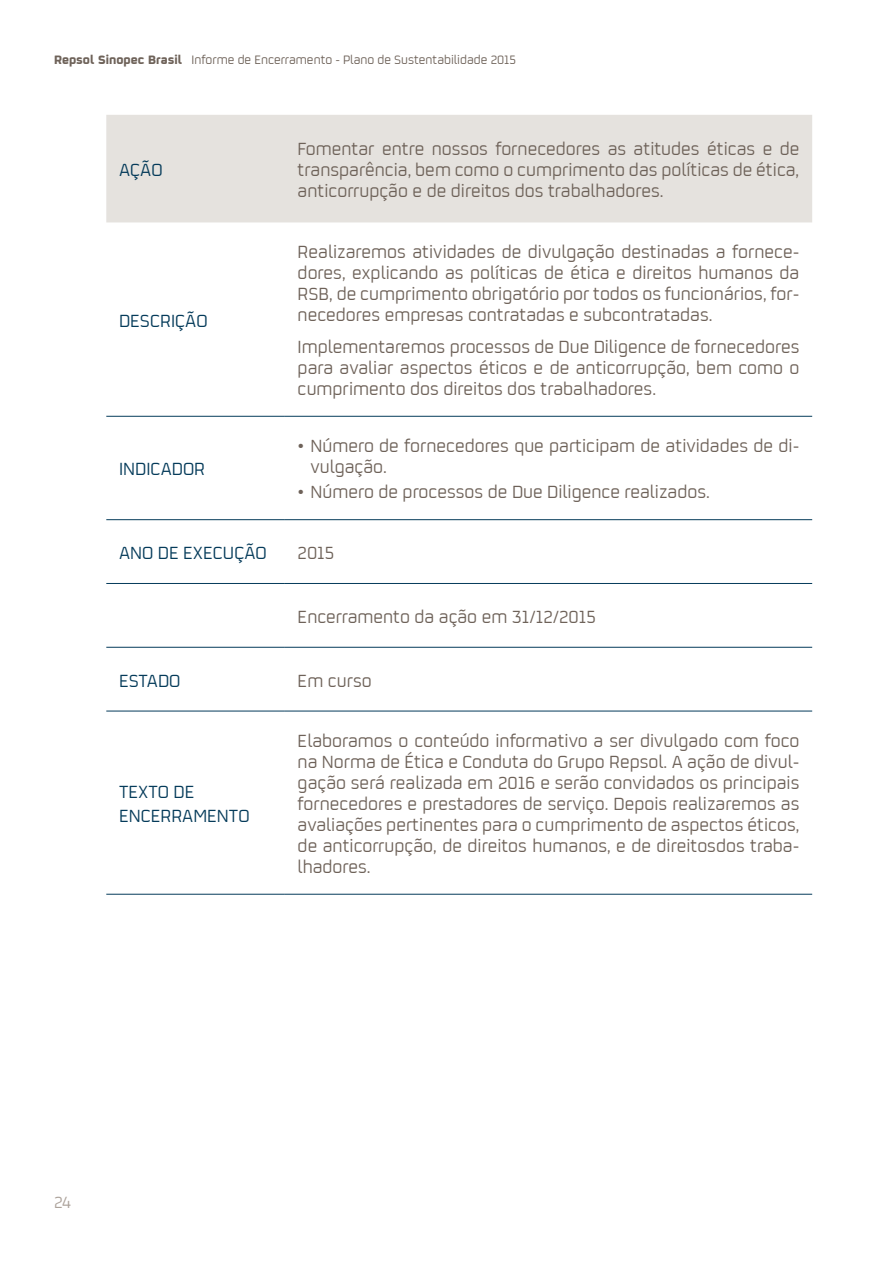
<style>
.page{position:relative;width:893px;height:1263px;background:#fff}
.page>*{position:absolute;margin:0;border:0;box-sizing:border-box;transform-origin:0 0}
.t1{font:19.5px/21px "Repsol";color:#6e6259;text-align:justify}
.t2{font:19.5px/23.4px "Repsol";color:#053b5a}
.t3{font:18px "Repsol";color:#aca29a}
.t4{font:13.5px "Repsol";color:#6e6259}
.s1{font-weight:700}
</style>
<div class="page">
<div style="left:106px;top:115px;width:706px;height:107px;background:#e5e2de"></div>
<hr style="left:106px;top:416px;width:179px;height:1px;background:#053b5a">
<hr style="left:285px;top:416px;width:527px;height:1px;background:#053b5a">
<hr style="left:106px;top:519px;width:179px;height:1px;background:#053b5a">
<hr style="left:106px;top:894px;width:179px;height:1px;background:#053b5a">
<hr style="left:285px;top:894px;width:527px;height:1px;background:#053b5a">
<hr style="left:285px;top:519px;width:527px;height:1px;background:#053b5a">
<hr style="left:106px;top:583px;width:179px;height:1px;background:#053b5a">
<hr style="left:285px;top:583px;width:527px;height:1px;background:#053b5a">
<hr style="left:106px;top:647px;width:179px;height:1px;background:#053b5a">
<hr style="left:285px;top:647px;width:527px;height:1px;background:#053b5a">
<hr style="left:106px;top:711px;width:179px;height:1px;background:#053b5a">
<hr style="left:285px;top:711px;width:527px;height:1px;background:#053b5a">
<p class="t4" style="left:54px;top:51px;width:464px"><span class="s1">Repsol Sinopec Brasil</span> Informe de Encerramento - Plano de Sustentabilidade 2015</p>
<p class="t2" style="left:119px;top:157px;width:45px">Ação</p>
<p class="t2" style="left:119px;top:308px;width:21px">Descri</p>
<p class="t2" style="left:175px;top:308px;width:34px">ção</p>
<p class="t2" style="left:119px;top:456px;width:88px">INDICADOR</p>
<p class="t1" style="left:298px;top:137px;width:503px">Fomentar entre nossos fornecedores as atitudes éticas e de transparência, bem como o cumprimento das políticas de ética, anticorrupção e de direitos dos trabalhadores.</p>
<p class="t1" style="left:298px;top:240px;width:503px">Realizaremos atividades de divulgação destinadas a fornece&shy;dores, explicando as políticas de ética e direitos humanos da RSB, de cumprimento obrigatório por todos os funcionários, for&shy;necedores empresas contratadas e subcontratadas.</p>
<p class="t1" style="left:298px;top:335px;width:503px">Implementaremos processos de Due Diligence de fornecedores para avaliar aspectos éticos e de anticorrupção, bem como o cumprimento dos direitos dos trabalhadores.</p>
<p class="t1" style="left:310px;top:434px;width:490px;text-indent:-13px">• Número de fornecedores que participam de atividades de di&shy;vulgação.</p>
<p class="t1" style="left:298px;top:480px;width:414px">• Número de processos de Due Diligence realizados.</p>
<p class="t2" style="left:119px;top:540px;width:147px">Ano de execução</p>
<p class="t1" style="left:298px;top:541px;width:38px">2015</p>
<p class="t1" style="left:298px;top:605px;width:300px">Encerramento da ação em 31/12/2015</p>
<p class="t2" style="left:119px;top:667px;width:63px">Estado</p>
<p class="t1" style="left:298px;top:668px;width:76px">Em curso</p>
<p class="t2" style="left:119px;top:779px;width:132px">TEXTO DE<br>ENCERRAMENTO</p>
<p class="t1" style="left:298px;top:729px;width:503px">Elaboramos o conteúdo informativo a ser divulgado com foco na Norma de Ética e Conduta do Grupo Repsol. A ação de divul&shy;gação será realizada em 2016 e serão convidados os principais fornecedores e prestadores de serviço. Depois realizaremos as avaliações pertinentes para o cumprimento de aspectos éticos, de anticorrupção, de direitos humanos, e de direitosdos traba&shy;lhadores.</p>
<p class="t3" style="left:54px;top:1190px;width:19px">24</p>
</div>
